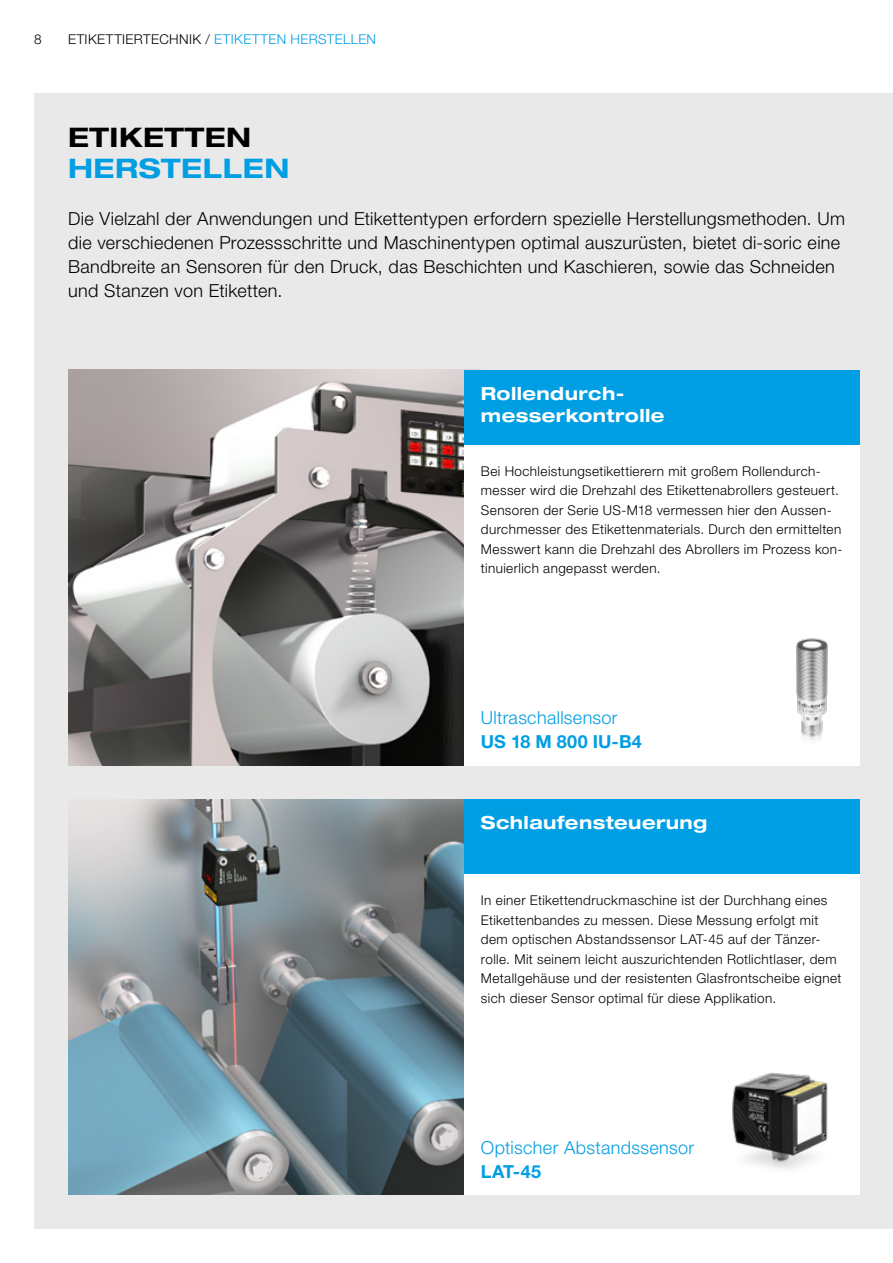
<style>
.page{position:relative;width:893px;height:1263px;background:#fff}
.page>*{position:absolute;margin:0;border:0;box-sizing:border-box;transform-origin:0 0}
.t1{font:700 expanded 27px "Helvetica Neue LTW1 G";letter-spacing:.02em;color:#009ee3}
.t2{font:700 expanded 27px "Helvetica Neue LTW1 G";letter-spacing:.02em;color:#000}
.t3{font:300 18px/24px "Helvetica Neue LTW1 G";letter-spacing:.02em;color:#000}
.t4{font:700 expanded 18px/22.5px "Helvetica Neue LTW1 G";letter-spacing:.025em;color:#fff}
.t5{font:300 18px "Helvetica Neue LTW1 G";letter-spacing:.02em;color:#009ee3}
.t6{font:700 18px "Helvetica Neue LTW1 G";letter-spacing:.01em;color:#009ee3}
.t7{font:300 13.5px/19.5px "Helvetica Neue LTW1 G";letter-spacing:.03em;color:#000}
.t8{font:300 13.5px "Helvetica Neue LTW1 G";color:#009ee3}
.s1{color:#009ee3}
</style>
<div class="page">
<div style="left:34px;top:94px;width:859px;height:1135px;background:#e9e9e9"></div>
<img style="left:68px;top:799px;width:396px;height:396px">
<div style="left:464px;top:799px;width:395px;height:396px;background:#fff"></div>
<div style="left:464px;top:799px;width:395px;height:75px;background:#009ee3"></div>
<img style="left:732px;top:1072px;width:96px;height:97px">
<img style="left:68px;top:370px;width:396px;height:395px">
<div style="left:464px;top:370px;width:395px;height:395px;background:#fff"></div>
<div style="left:464px;top:370px;width:395px;height:74px;background:#009ee3"></div>
<img style="left:797px;top:638px;width:31px;height:103px">
<p class="t7" style="left:34px;top:29px;width:9px">8</p>
<p class="t7" style="left:68px;top:29px;width:164px">ETIKETTIERTECHNIK / <span class="s1">Etiketten</span></p>
<p class="t8" style="left:291px;top:31px;width:10px">herstellen</p>
<h1 class="t2" style="left:68px;top:120px;width:185px">ETIKETTEN</h1>
<h1 class="t1" style="left:68px;top:151px;width:223px">HERSTELLEN</h1>
<p class="t3" style="left:68px;top:207px;width:779px">Die Vielzahl der Anwendungen und Etikettentypen erfordern spezielle Herstellungsmethoden. Um die verschiedenen Prozessschritte und Maschinentypen optimal auszurüsten, bietet di-soric eine Bandbreite an Sensoren für den Druck, das Beschichten und Kaschieren, sowie das Schneiden und Stanzen von Etiketten.</p>
<h2 class="t4" style="left:481px;top:381px;width:185px">Rollendurch&shy;messerkontrolle</h2>
<p class="t7" style="left:481px;top:461px;width:363px">Bei Hochleistungsetikettierern mit großem Rollendurch&shy;messer wird die Drehzahl des Etikettenabrollers gesteuert.<br>Sensoren der Serie US-M18 vermessen hier den Aussen&shy;durchmesser des Etikettenmaterials. Durch den ermittelten Messwert kann die Drehzahl des Abrollers im Prozess kon&shy;tinuierlich angepasst werden.</p>
<h2 class="t5" style="left:481px;top:707px;width:138px">Ultraschallsensor</h2>
<h2 class="t6" style="left:481px;top:731px;width:163px">US 18 M 800 IU-B4</h2>
<h2 class="t4" style="left:481px;top:811px;width:228px">Schlaufensteuerung</h2>
<p class="t7" style="left:481px;top:891px;width:362px">In einer Etikettendruckmaschine ist der Durchhang eines Etikettenbandes zu messen. Diese Messung erfolgt mit dem optischen Abstandssensor LAT-45 auf der Tänzer&shy;rolle. Mit seinem leicht auszurichtenden Rotlichtlaser, dem Metallgehäuse und der resistenten Glasfrontscheibe eignet sich dieser Sensor optimal für diese Applikation.</p>
<h2 class="t5" style="left:481px;top:1136px;width:215px">Optischer Abstandssensor</h2>
<h2 class="t6" style="left:481px;top:1160px;width:62px">LAT-45</h2>
</div>
